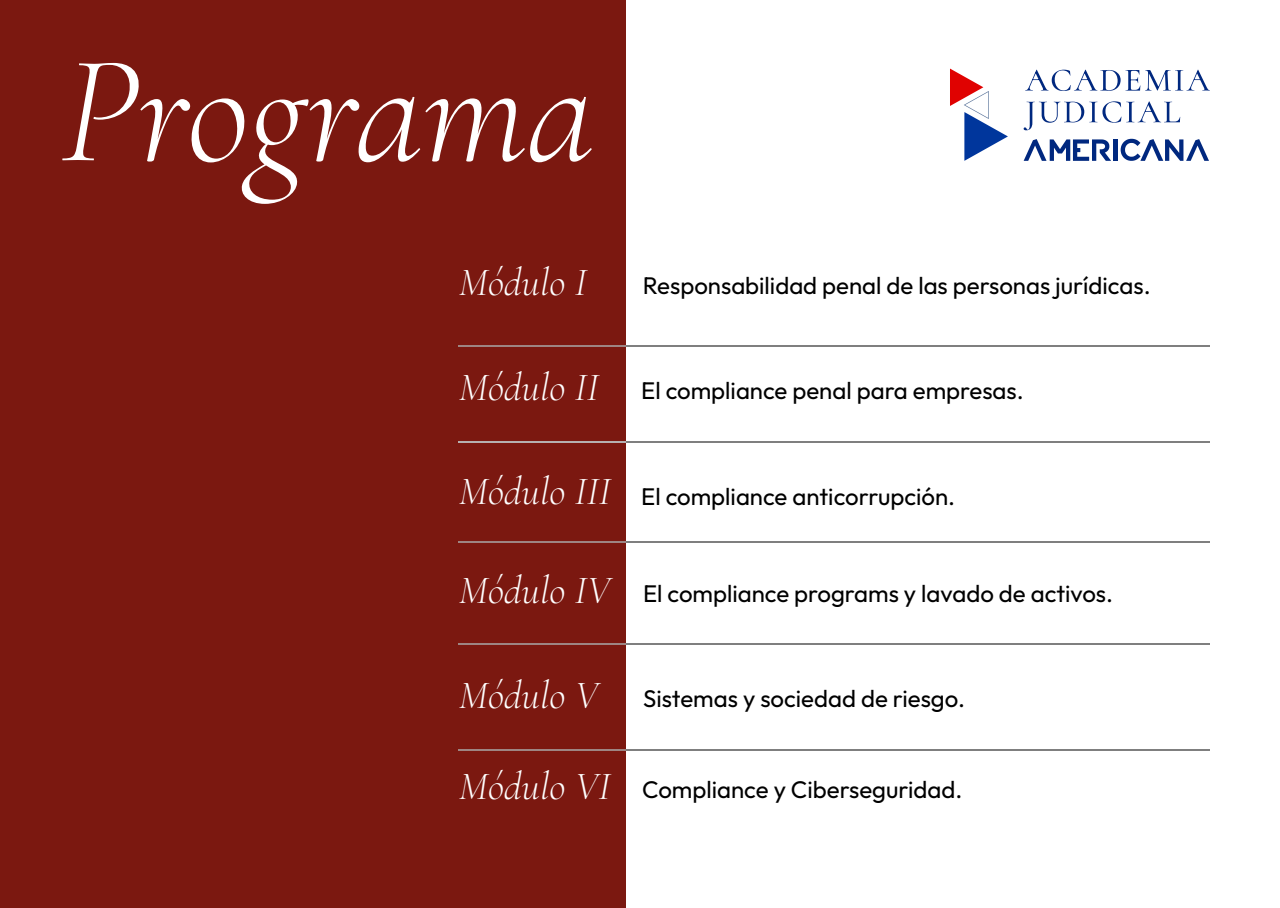
<style>
.page{position:relative;width:1280px;height:908px;background:#fff}
.page>*{position:absolute;margin:0;border:0;box-sizing:border-box;transform-origin:0 0}
.t1{font:italic 300 155px "Cormorant";color:#fff}
.t2{font:italic 300 40px "Cormorant";color:#fff}
.t3{font:24px "Outfit";color:#000}
.s1{font-family:"Cormorant";font-weight:300;font-style:italic;font-size:40px;color:#fff}
</style>
<div class="page">
<div style="left:0;top:0;width:626px;height:908px;background:#7b1810"></div>
<hr style="left:458px;top:346px;width:752px;height:1px;background:#000">
<hr style="left:458px;top:346px;width:168px;height:1px;background:#fff">
<hr style="left:458px;top:442px;width:752px;height:1px;background:#000">
<hr style="left:458px;top:542px;width:752px;height:1px;background:#000">
<hr style="left:458px;top:644px;width:752px;height:1px;background:#000">
<hr style="left:458px;top:750px;width:752px;height:1px;background:#000">
<hr style="left:458px;top:442px;width:168px;height:1px;background:#fff">
<hr style="left:458px;top:542px;width:168px;height:1px;background:#fff">
<hr style="left:458px;top:644px;width:168px;height:1px;background:#fff">
<hr style="left:458px;top:750px;width:168px;height:1px;background:#fff">
<div style="left:1113px;top:140px;width:5px;height:21px;background:#00287f"></div>
<svg style="left:1024px;top:139px;width:87px;height:22px"></svg>
<svg style="left:1121px;top:139px;width:88px;height:22px"></svg>
<svg style="left:1025px;top:70px;width:185px;height:21px"></svg>
<svg style="left:1024px;top:101px;width:156px;height:29px"></svg>
<svg style="left:950px;top:69px;width:58px;height:92px"></svg>
<h1 class="t1" style="left:61px;top:20px;width:535px">Programa</h1>
<h2 class="t2" style="left:459px;top:259px;width:129px">Módulo I</h2>
<p class="t3" style="left:643px;top:271px;width:509px">Responsabilidad penal de las personas jurídicas.</p>
<p class="t3" style="left:459px;top:375px;width:566px"><span class="s1">Módulo II</span> El compliance penal para empresas.</p>
<p class="t3" style="left:459px;top:481px;width:498px"><span class="s1">Módulo III</span> El compliance anticorrupción.</p>
<p class="t3" style="left:459px;top:579px;width:656px"><span class="s1">Módulo IV</span> El compliance programs y lavado de activos.</p>
<p class="t3" style="left:459px;top:684px;width:508px"><span class="s1">Módulo V</span> Sistemas y sociedad de riesgo.</p>
<p class="t3" style="left:459px;top:775px;width:505px"><span class="s1">Módulo VI</span> Compliance y Ciberseguridad.</p>
</div>
